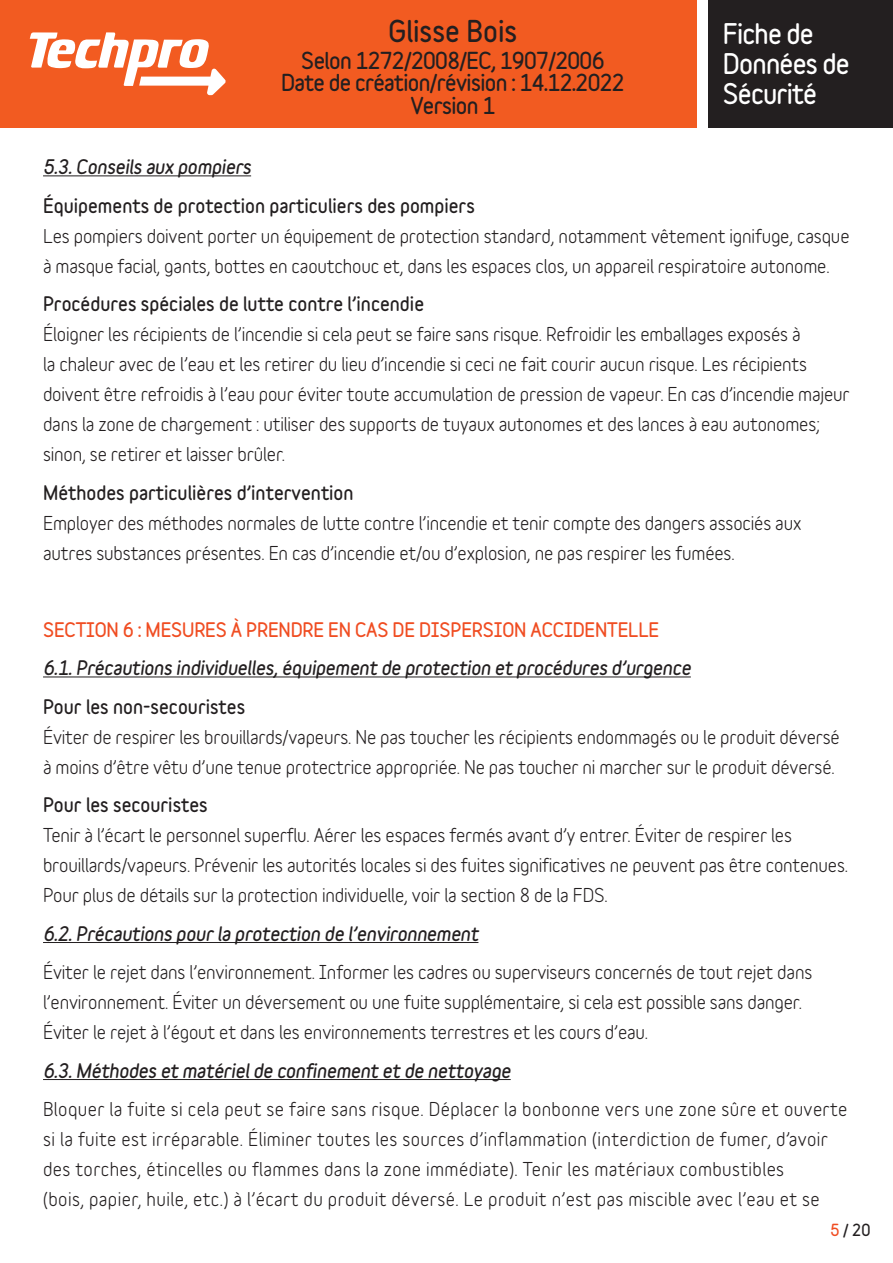
<style>
.page{position:relative;width:893px;height:1263px;background:#fff}
.page>*{position:absolute;margin:0;border:0;box-sizing:border-box;transform-origin:0 0}
.t1{font:900 27px "Variable";color:#231f20}
.t2{font:900 25.5px/30px "Variable";letter-spacing:-.03em;color:#fff}
.t3{font:900 21px/22.5px "Variable";letter-spacing:-.03em;color:#231f20;text-align:center}
.TEXTE_COURANT{font:700 18px/30px "Variable";letter-spacing:-.01em;color:#231f20}
.TEXTE_COURANT-2{font:700 18px/30px "Variable";letter-spacing:.02em;color:#231f20}
.TEXTE_COURANT-3{font:italic 900 18px "Variable";letter-spacing:-.01em;color:#231f20}
.TEXTE_COURANT-4{font:900 18px "Variable";letter-spacing:-.01em;color:#f04d22}
.t4{font:900 15px "Variable";color:#231f20}
.s1{font-weight:900}
.s2{color:#f04d22}
</style>
<div class="page">
<div style="left:0;top:0;width:723px;height:128px;background:#f25b21"></div>
<div style="left:702px;top:0;width:191px;height:128px;background:#231f20"></div>
<div style="left:697px;top:0;width:11px;height:128px;background:#fff"></div>
<svg style="left:30px;top:32px;width:196px;height:63px"></svg>
<hr style="left:43px;top:175px;width:208px;height:1px;background:#231f20">
<hr style="left:43px;top:676px;width:648px;height:1px;background:#231f20">
<hr style="left:43px;top:942px;width:435px;height:1px;background:#231f20">
<hr style="left:43px;top:1079px;width:468px;height:1px;background:#231f20">
<h1 class="t1" style="left:388px;top:13px;width:130px">Glisse Bois</h1>
<p class="t3" style="left:281px;top:49px;width:345px">Selon 1272/2008/EC, 1907/2006<br>Date de création/révision : 14.12.2022<br>Version 1</p>
<h2 class="t2" style="left:723px;top:19px;width:128px">Fiche de<br>Données de<br>Sécurité</h2>
<p class="TEXTE_COURANT-3" style="left:43px;top:155px;width:210px">5.3. Conseils aux pompiers</p>
<p class="TEXTE_COURANT" style="left:43px;top:190px;width:808px"><span class="s1">Équipements de protection particuliers des pompiers<br></span>Les pompiers doivent porter un équipement de protection standard, notamment vêtement ignifuge, casque à masque facial, gants, bottes en caoutchouc et, dans les espaces clos, un appareil respiratoire autonome.</p>
<p class="TEXTE_COURANT" style="left:43px;top:289px;width:808px"><span class="s1">Procédures spéciales de lutte contre l’incendie<br></span>Éloigner les récipients de l’incendie si cela peut se faire sans risque. Refroidir les emballages exposés à<br>la chaleur avec de l’eau et les retirer du lieu d’incendie si ceci ne fait courir aucun risque. Les récipients doivent être refroidis à l’eau pour éviter toute accumulation de pression de vapeur. En cas d’incendie majeur dans la zone de chargement : utiliser des supports de tuyaux autonomes et des lances à eau autonomes; sinon, se retirer et laisser brûler.</p>
<p class="TEXTE_COURANT" style="left:43px;top:477px;width:760px"><span class="s1">Méthodes particulières d’intervention<br></span>Employer des méthodes normales de lutte contre l’incendie et tenir compte des dangers associés aux autres substances présentes. En cas d’incendie et/ou d’explosion, ne pas respirer les fumées.</p>
<p class="TEXTE_COURANT-4" style="left:43px;top:618px;width:618px">SECTION 6 : MESURES À PRENDRE EN CAS DE DISPERSION ACCIDENTELLE</p>
<p class="TEXTE_COURANT-3" style="left:43px;top:656px;width:649px">6.1. Précautions individuelles, équipement de protection et procédures d’urgence</p>
<p class="TEXTE_COURANT" style="left:43px;top:691px;width:798px"><span class="s1">Pour les non-secouristes<br></span>Éviter de respirer les brouillards/vapeurs. Ne pas toucher les récipients endommagés ou le produit déversé à moins d’être vêtu d’une tenue protectrice appropriée. Ne pas toucher ni marcher sur le produit déversé.</p>
<p class="TEXTE_COURANT" style="left:43px;top:790px;width:806px"><span class="s1">Pour les secouristes<br></span>Tenir à l’écart le personnel superflu. Aérer les espaces fermés avant d’y entrer. Éviter de respirer les brouillards/vapeurs. Prévenir les autorités locales si des fuites significatives ne peuvent pas être contenues.<br>Pour plus de détails sur la protection individuelle, voir la section 8 de la FDS.</p>
<p class="TEXTE_COURANT-3" style="left:43px;top:922px;width:437px">6.2. Précautions pour la protection de l’environnement</p>
<p class="TEXTE_COURANT" style="left:43px;top:957px;width:771px">Éviter le rejet dans l’environnement. Informer les cadres ou superviseurs concernés de tout rejet dans l’environnement. Éviter un déversement ou une fuite supplémentaire, si cela est possible sans danger.<br>Éviter le rejet à l’égout et dans les environnements terrestres et les cours d’eau.</p>
<p class="TEXTE_COURANT-3" style="left:43px;top:1059px;width:469px">6.3. Méthodes et matériel de confinement et de nettoyage</p>
<p class="TEXTE_COURANT-2" style="left:43px;top:1094px;width:806px">Bloquer la fuite si cela peut se faire sans risque. Déplacer la bonbonne vers une zone sûre et ouverte si la fuite est irréparable. Éliminer toutes les sources d’inflammation (interdiction de fumer, d’avoir des torches, étincelles ou flammes dans la zone immédiate). Tenir les matériaux combustibles<br>(bois, papier, huile, etc.) à l’écart du produit déversé. Le produit n’est pas miscible avec l’eau et se</p>
<p class="t4" style="left:830px;top:1220px;width:41px"><span class="s2">5</span> / 20</p>
</div>
